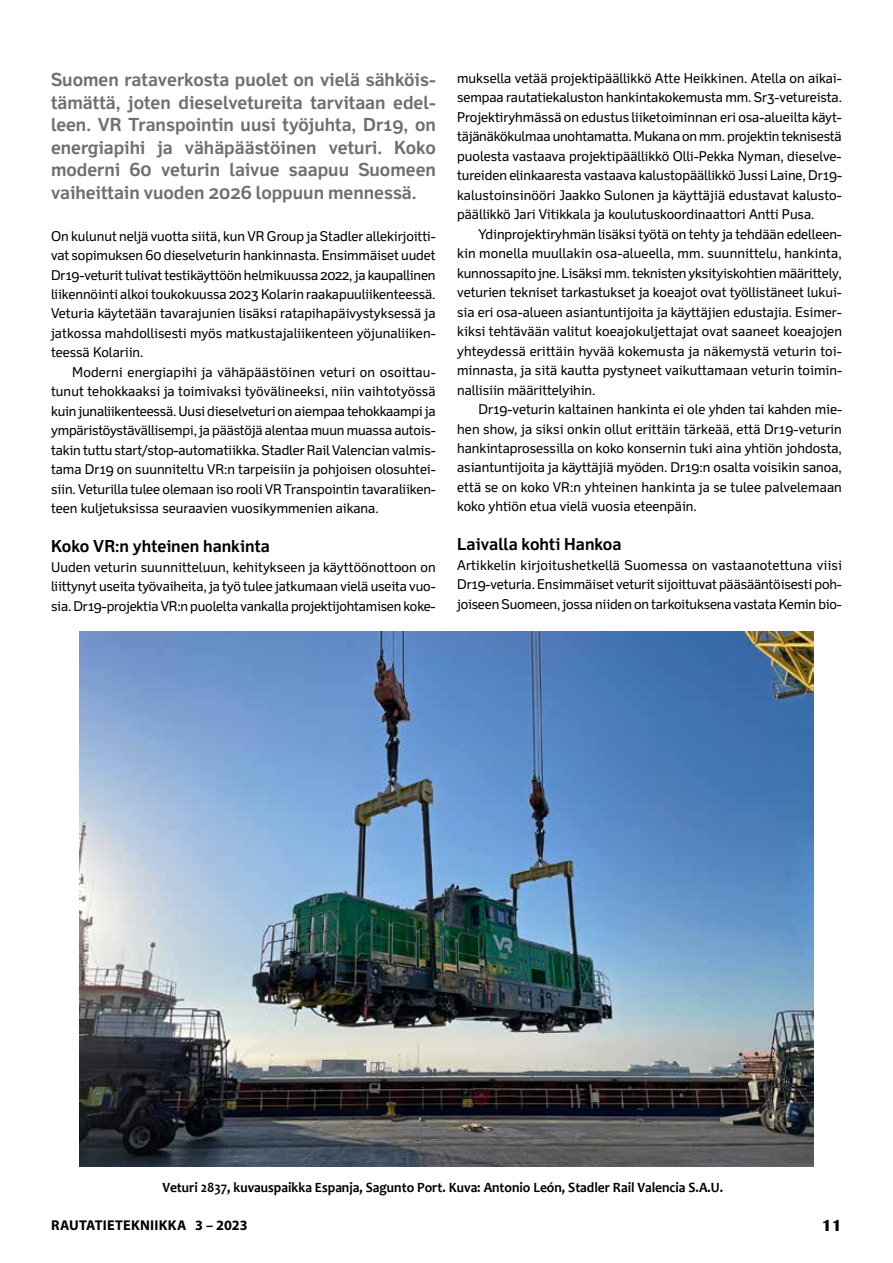
<style>
.page{position:relative;width:893px;height:1263px;background:#fff}
.page>*{position:absolute;margin:0;border:0;box-sizing:border-box;transform-origin:0 0}
.t1{font:700 18px/22.5px "Felbridge Std";color:#706f6f;text-align:justify}
.t2{font:700 16.5px "Felbridge Std";color:#000}
.t3{font:700 16.5px "Britannic";color:#000}
.t4{font:700 14.25px "Candara";color:#000;scale:.95 1}
.t5{font:700 14.25px "Myriad Pro";letter-spacing:.02em;color:#000}
.t6{font:13.5px/19.5px "Felbridge Std";color:#000;text-align:justify}
</style>
<div class="page">
<img style="left:79px;top:631px;width:735px;height:535px">
<p class="t1" style="left:51px;top:68px;width:386px">Suomen rataverkosta puolet on vielä sähköis&shy;tämättä, joten dieselvetureita tarvitaan edel&shy;leen. VR Transpointin uusi työjuhta, Dr19, on energiapihi ja vähäpäästöinen veturi. Koko moderni 60 veturin laivue saapuu Suomeen vaiheittain vuoden 2026 loppuun mennessä.</p>
<p class="t6" style="left:51px;top:226px;width:386px">On kulunut neljä vuotta siitä, kun VR Group ja Stadler allekirjoitti&shy;vat sopimuksen 60 dieselveturin hankinnasta. Ensimmäiset uudet Dr19-veturit tulivat testikäyttöön helmikuussa 2022, ja kaupallinen liikennöinti alkoi toukokuussa 2023 Kolarin raakapuuliikenteessä.<br>Veturia käytetään tavarajunien lisäksi ratapihapäivystyksessä ja jatkossa mahdollisesti myös matkustajaliikenteen yöjunaliiken&shy;teessä Kolariin.</p>
<p class="t6" style="left:51px;top:362px;width:386px;text-indent:21px">Moderni energiapihi ja vähäpäästöinen veturi on osoittau&shy;tunut tehokkaaksi ja toimivaksi työvälineeksi, niin vaihtotyössä kuin junaliikenteessä. Uusi dieselveturi on aiempaa tehokkaampi ja ympäristöystävällisempi, ja päästöjä alentaa muun muassa autois&shy;takin tuttu start/stop-automatiikka. Stadler Rail Valencian valmis&shy;tama Dr19 on suunniteltu VR:n tarpeisiin ja pohjoisen olosuhtei&shy;siin. Veturilla tulee olemaan iso rooli VR Transpointin tavaraliiken&shy;teen kuljetuksissa seuraavien vuosikymmenien aikana.</p>
<p class="t2" style="left:51px;top:536px;width:220px">Koko VR:n yhteinen hankinta</p>
<p class="t6" style="left:51px;top:557px;width:386px">Uuden veturin suunnitteluun, kehitykseen ja käyttöönottoon on liittynyt useita työvaiheita, ja työ tulee jatkumaan vielä useita vuo&shy;sia. Dr19-projektia VR:n puolelta vankalla projektijohtamisen koke-</p>
<p class="t6" style="left:457px;top:68px;width:387px">muksella vetää projektipäällikkö Atte Heikkinen. Atella on aikai&shy;sempaa rautatiekaluston hankintakokemusta mm. Sr3-vetureista.<br>Projektiryhmässä on edustus liiketoiminnan eri osa-alueilta käyt&shy;täjänäkökulmaa unohtamatta. Mukana on mm. projektin teknisestä puolesta vastaava projektipäällikkö Olli-Pekka Nyman, dieselve&shy;tureiden elinkaaresta vastaava kalustopäällikkö Jussi Laine, Dr19- kalustoinsinööri Jaakko Sulonen ja käyttäjiä edustavat kalusto&shy;päällikkö Jari Vitikkala ja koulutuskoordinaattori Antti Pusa.</p>
<p class="t6" style="left:457px;top:224px;width:387px;text-indent:21px">Ydinprojektiryhmän lisäksi työtä on tehty ja tehdään edelleen&shy;kin monella muullakin osa-alueella, mm. suunnittelu, hankinta, kunnossapito jne. Lisäksi mm. teknisten yksityiskohtien määrittely, veturien tekniset tarkastukset ja koeajot ovat työllistäneet lukui&shy;sia eri osa-alueen asiantuntijoita ja käyttäjien edustajia. Esimer&shy;kiksi tehtävään valitut koeajokuljettajat ovat saaneet koeajojen yhteydessä erittäin hyvää kokemusta ja näkemystä veturin toi&shy;minnasta, ja sitä kautta pystyneet vaikuttamaan veturin toimin&shy;nallisiin määrittelyihin.</p>
<p class="t6" style="left:457px;top:399px;width:386px;text-indent:21px">Dr19-veturin kaltainen hankinta ei ole yhden tai kahden mie&shy;hen show, ja siksi onkin ollut erittäin tärkeää, että Dr19-veturin hankintaprosessilla on koko konsernin tuki aina yhtiön johdosta, asiantuntijoita ja käyttäjiä myöden. Dr19:n osalta voisikin sanoa, että se on koko VR:n yhteinen hankinta ja se tulee palvelemaan koko yhtiön etua vielä vuosia eteenpäin.</p>
<p class="t2" style="left:457px;top:534px;width:166px">Laivalla kohti Hankoa</p>
<p class="t6" style="left:457px;top:555px;width:386px">Artikkelin kirjoitushetkellä Suomessa on vastaanotettuna viisi Dr19-veturia. Ensimmäiset veturit sijoittuvat pääsääntöisesti poh&shy;joiseen Suomeen, jossa niiden on tarkoituksena vastata Kemin bio-</p>
<p class="t4" style="left:163px;top:1178px;width:592px">Veturi 2837, kuvauspaikka Espanja, Sagunto Port. Kuva: Antonio León, Stadler Rail Valencia S.A.U.</p>
<p class="t5" style="left:51px;top:1216px;width:198px">RAUTATIETEKNIIKKA 3 – 2023</p>
<p class="t3" style="left:822px;top:1216px;width:22px">11</p>
</div>
